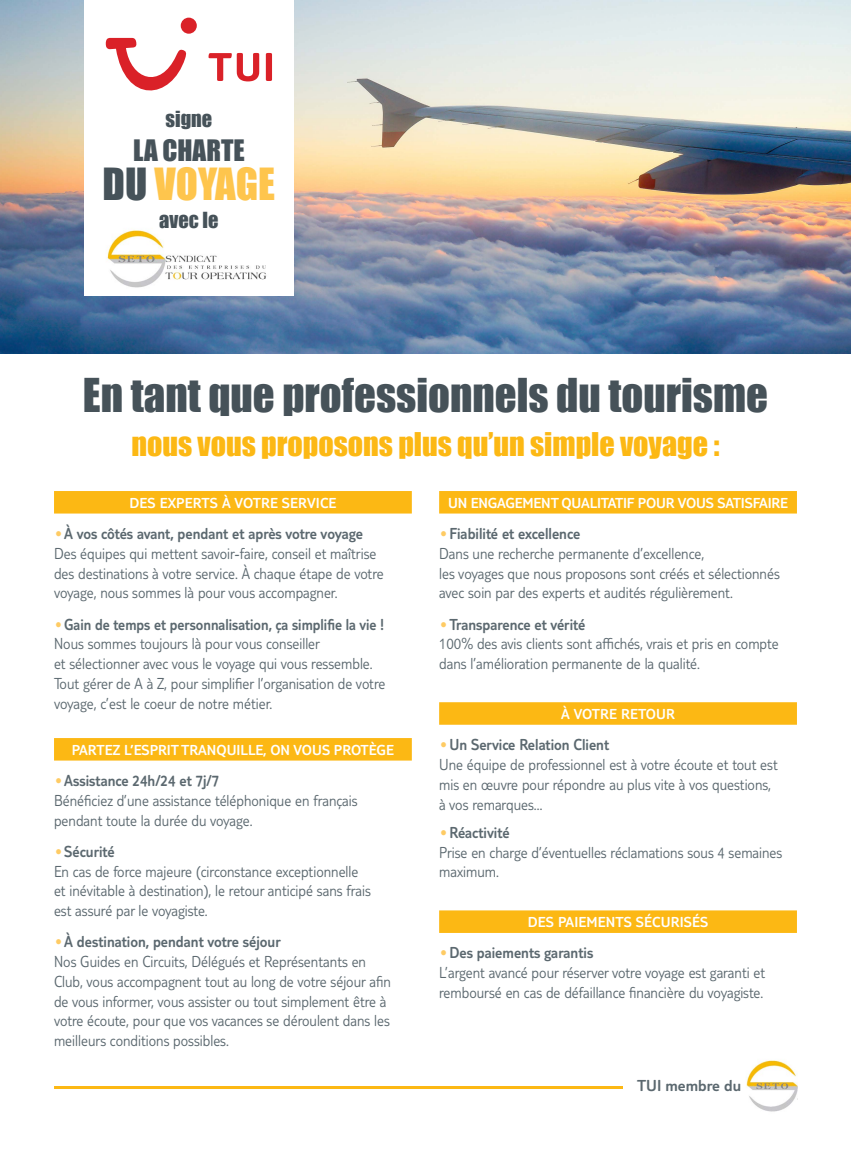
<style>
.page{position:relative;width:851px;height:1149px;background:#fff}
.page>*{position:absolute;margin:0;border:0;box-sizing:border-box;transform-origin:0 0}
.t1{font:42.75px "Impact";color:#465259}
.t2{font:40.65px "Impact";color:#fec54d}
.t3{font:30px "Impact";color:#fcb814}
.t4{font:27.15px "Impact";color:#465259}
.t5{font:20.4px "Impact";color:#465259}
.t6{font:300 16.5px/19.8px "TUI Type";color:#5b686f;scale:.92 1}
.t7{font:300 16.5px "TUI Type";color:#5b686f}
.t8{font:300 15px "TUI Type";color:#fff}
.s1{color:#465259}
.s2{font-style:italic;color:#fecb64}
.s3{font-style:inherit}
.s4{font-size:15px;color:#fff}
</style>
<div class="page">
<img style="left:0;top:0;width:850px;height:353px">
<div style="left:54px;top:491px;width:358px;height:22px;background:#fcb814"></div>
<div style="left:54px;top:737px;width:358px;height:23px;background:#fcb814"></div>
<div style="left:439px;top:491px;width:357px;height:22px;background:#fcb814"></div>
<div style="left:439px;top:702px;width:357px;height:22px;background:#fcb814"></div>
<div style="left:439px;top:910px;width:357px;height:22px;background:#fcb814"></div>
<div style="left:84px;top:0;width:209px;height:295px;background:#fff"></div>
<img style="left:107px;top:230px;width:159px;height:58px">
<svg style="left:208px;top:53px;width:64px;height:28px"></svg>
<svg style="left:106px;top:38px;width:81px;height:53px"></svg>
<div style="left:181px;top:18px;width:16px;height:16px;background:#da2128;border-radius:50%"></div>
<img style="left:746px;top:1060px;width:51px;height:52px">
<hr style="left:54px;top:1085px;width:677px;height:3px;background:#fcb814">
<div style="left:622px;top:1079px;width:119px;height:21px;background:#fff"></div>
<p class="t5" style="left:165px;top:103px;width:48px">signe</p>
<h3 class="t4" style="left:133px;top:129px;width:113px">LA CHARTE</h3>
<h2 class="t2" style="left:102px;top:153px;width:174px"><span class="s1">DU</span> VOYAGE</h2>
<p class="t5" style="left:159px;top:203px;width:61px">avec le</p>
<h1 class="t1" style="left:83px;top:362px;width:686px">En tant que professionnels du tourisme</h1>
<h3 class="t3" style="left:131px;top:420px;width:589px">nous vous proposons plus qu’un simple voyage :</h3>
<p class="t8" style="left:129px;top:494px;width:208px">DES EXPERTS À VOTRE SERVICE</p>
<p class="t6" style="left:54px;top:523px;width:360px"><span class="s2">•</span> <span class="s3">À vos côtés avant, pendant et après votre voyage </span>Des équipes qui mettent savoir-faire, conseil et maîtrise des destinations à votre service. À chaque étape de votre voyage, nous sommes là pour vous accompagner.</p>
<p class="t6" style="left:54px;top:613px;width:361px"><span class="s2">•</span> <span class="s3">Gain de temps et personnalisation, ça simplifie la vie !<br></span>Nous sommes toujours là pour vous conseiller<br>et sélectionner avec vous le voyage qui vous ressemble.<br>Tout gérer de A à Z, pour simplifier l’organisation de votre voyage, c’est le coeur de notre métier.<span class="s4">T</span></p>
<p class="t8" style="left:72px;top:741px;width:323px">PARTEZ L’ESPRIT TRANQUILLE, ON VOUS PROTÈGE</p>
<p class="t6" style="left:54px;top:770px;width:331px"><span class="s2">•</span> <span class="s3">Assistance 24h/24 et 7j/7<br></span>Bénéficiez d’une assistance téléphonique en français pendant toute la durée du voyage.</p>
<p class="t6" style="left:54px;top:840px;width:346px"><span class="s2">•</span> <span class="s3">Sécurité<br></span>En cas de force majeure (circonstance exceptionnelle et inévitable à destination), le retour anticipé sans frais est assuré par le voyagiste.</p>
<p class="t6" style="left:54px;top:931px;width:367px"><span class="s2">•</span> <span class="s3">À destination, pendant votre séjour<br></span>Nos Guides en Circuits, Délégués et Représentants en Club, vous accompagnent tout au long de votre séjour afin de vous informer, vous assister ou tout simplement être à votre écoute, pour que vos vacances se déroulent dans les meilleurs conditions possibles.</p>
<p class="t8" style="left:448px;top:494px;width:341px">UN ENGAGEMENT QUALITATIF POUR VOUS SATISFAIRE</p>
<p class="t6" style="left:439px;top:523px;width:372px"><span class="s2">•</span> <span class="s3">Fiabilité et excellence<br></span>Dans une recherche permanente d’excellence,<br>les voyages que nous proposons sont créés et sélectionnés avec soin par des experts et audités régulièrement.</p>
<p class="t6" style="left:439px;top:613px;width:370px"><span class="s2">•</span> <span class="s3">Transparence et vérité<br></span>100% des avis clients sont affichés, vrais et pris en compte dans l’amélioration permanente de la qualité.</p>
<p class="t8" style="left:561px;top:705px;width:115px">À VOTRE RETOUR</p>
<p class="t6" style="left:439px;top:734px;width:369px"><span class="s2">•</span> <span class="s3">Un Service Relation Client<br></span>Une équipe de professionnel est à votre écoute et tout est mis en œuvre pour répondre au plus vite à vos questions, à vos remarques…</p>
<p class="t6" style="left:439px;top:821px;width:374px"><span class="s2">•</span> <span class="s3">Réactivité<br></span>Prise en charge d’éventuelles réclamations sous 4 semaines maximum.</p>
<p class="t8" style="left:528px;top:913px;width:182px">DES PAIEMENTS SÉCURISÉS</p>
<p class="t6" style="left:439px;top:942px;width:356px"><span class="s2">•</span> <span class="s3">Des paiements garantis<br></span>L’argent avancé pour réserver votre voyage est garanti et remboursé en cas de défaillance financière du voyagiste.</p>
<p class="t7" style="left:637px;top:1075px;width:105px">TUI membre du</p>
</div>
